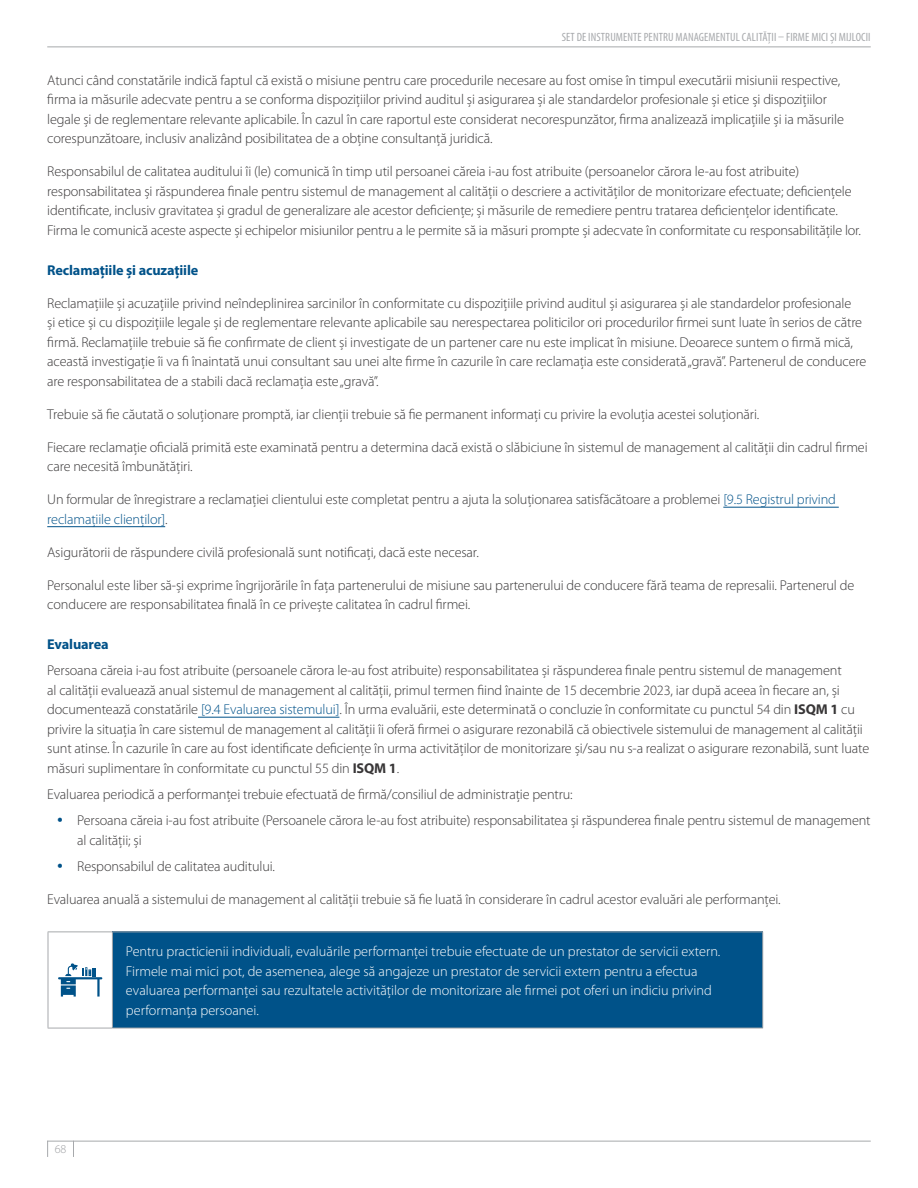
<style>
.page{position:relative;width:918px;height:1188px;background:#fff}
.page>*{position:absolute;margin:0;border:0;box-sizing:border-box;transform-origin:0 0}
.t1{font:300 14.25px/19.5px "Myriad Pro";letter-spacing:-.01em;color:#383637}
.t2{font:300 14.25px/19.5px "Myriad Pro";color:#fff}
.t3{font:700 14.25px "Myriad Pro";letter-spacing:-.01em;color:#005289}
.t4{font:condensed 12px "Myriad Pro";letter-spacing:.01em;color:#a7a9ac}
.t5{font:300 12px "Myriad Pro";color:#9d9fa2}
.s1{color:#005289}
.s2{font-weight:700}
</style>
<div class="page">
<hr style="left:47px;top:1141px;width:824px;height:1px;background:#a7a9ac">
<svg style="left:73px;top:1142px;width:1px;height:15px"></svg>
<svg style="left:47px;top:1142px;width:1px;height:15px"></svg>
<hr style="left:47px;top:46px;width:824px;height:1px;background:#a7a9ac">
<hr style="left:723px;top:507px;width:116px;height:1px;background:#005289">
<hr style="left:47px;top:526px;width:118px;height:1px;background:#005289">
<hr style="left:198px;top:717px;width:141px;height:1px;background:#005289">
<div style="left:112px;top:932px;width:651px;height:96px;background:#005289"></div>
<hr style="left:48px;top:932px;width:64px;height:1px;background:#a7a9ac">
<hr style="left:48px;top:932px;width:1px;height:96px;background:#a7a9ac">
<hr style="left:112px;top:932px;width:651px;height:1px;background:#a7a9ac">
<hr style="left:112px;top:932px;width:1px;height:96px;background:#a7a9ac">
<hr style="left:762px;top:932px;width:1px;height:96px;background:#a7a9ac">
<hr style="left:48px;top:1028px;width:64px;height:1px;background:#a7a9ac">
<hr style="left:112px;top:1028px;width:651px;height:1px;background:#a7a9ac">
<svg style="left:58px;top:963px;width:44px;height:34px"></svg>
<p class="t4" style="left:562px;top:29px;width:310px">SET DE INSTRUMENTE PENTRU MANAGEMENTUL CALITĂȚII – FIRME MICI ȘI MIJLOCII</p>
<p class="t1" style="left:47px;top:70px;width:798px">Atunci când constatările indică faptul că există o misiune pentru care procedurile necesare au fost omise în timpul executării misiunii respective, firma ia măsurile adecvate pentru a se conforma dispozițiilor privind auditul și asigurarea și ale standardelor profesionale și etice și dispozițiilor legale și de reglementare relevante aplicabile. În cazul în care raportul este considerat necorespunzător, firma analizează implicațiile și ia măsurile corespunzătoare, inclusiv analizând posibilitatea de a obține consultanță juridică.</p>
<p class="t1" style="left:47px;top:162px;width:815px">Responsabilul de calitatea auditului îi (le) comunică în timp util persoanei căreia i-au fost atribuite (persoanelor cărora le-au fost atribuite) responsabilitatea și răspunderea finale pentru sistemul de management al calității o descriere a activităților de monitorizare efectuate; deficiențele identificate, inclusiv gravitatea și gradul de generalizare ale acestor deficiențe; și măsurile de remediere pentru tratarea deficiențelor identificate.<br>Firma le comunică aceste aspecte și echipelor misiunilor pentru a le permite să ia măsuri prompte și adecvate în conformitate cu responsabilitățile lor.</p>
<p class="t3" style="left:47px;top:261px;width:153px">Reclamațiile și acuzațiile</p>
<p class="t1" style="left:47px;top:293px;width:821px">Reclamațiile și acuzațiile privind neîndeplinirea sarcinilor în conformitate cu dispozițiile privind auditul și asigurarea și ale standardelor profesionale<br>și etice și cu dispozițiile legale și de reglementare relevante aplicabile sau nerespectarea politicilor ori procedurilor firmei sunt luate în serios de către firmă. Reclamațiile trebuie să fie confirmate de client și investigate de un partener care nu este implicat în misiune. Deoarece suntem o firmă mică, această investigație îi va fi înaintată unui consultant sau unei alte firme în cazurile în care reclamația este considerată „gravă”. Partenerul de conducere are responsabilitatea de a stabili dacă reclamația este „gravă”.</p>
<p class="t1" style="left:47px;top:404px;width:714px">Trebuie să fie căutată o soluționare promptă, iar clienții trebuie să fie permanent informați cu privire la evoluția acestei soluționări.</p>
<p class="t1" style="left:47px;top:437px;width:822px">Fiecare reclamație oficială primită este examinată pentru a determina dacă există o slăbiciune în sistemul de management al calității din cadrul firmei care necesită îmbunătățiri.</p>
<p class="t1" style="left:47px;top:489px;width:790px">Un formular de înregistrare a reclamației clientului este completat pentru a ajuta la soluționarea satisfăcătoare a problemei <span class="s1">[9.5 Registrul privind reclamațiile clienților]</span>.</p>
<p class="t1" style="left:47px;top:542px;width:433px">Asigurătorii de răspundere civilă profesională sunt notificați, dacă este necesar.</p>
<p class="t1" style="left:47px;top:575px;width:809px">Personalul este liber să-și exprime îngrijorările în fața partenerului de misiune sau partenerului de conducere fără teama de represalii. Partenerul de conducere are responsabilitatea finală în ce privește calitatea în cadrul firmei.</p>
<p class="t3" style="left:47px;top:635px;width:63px">Evaluarea</p>
<p class="t1" style="left:47px;top:660px;width:823px">Persoana căreia i-au fost atribuite (persoanele cărora le-au fost atribuite) responsabilitatea și răspunderea finale pentru sistemul de management<br>al calității evaluează anual sistemul de management al calității, primul termen fiind înainte de 15 decembrie 2023, iar după aceea în fiecare an, și documentează constatările <span class="s1">[9.4 Evaluarea sistemului]</span>. În urma evaluării, este determinată o concluzie în conformitate cu punctul 54 din <span class="s2">ISQM 1</span> cu privire la situația în care sistemul de management al calității îi oferă firmei o asigurare rezonabilă că obiectivele sistemului de management al calității sunt atinse. În cazurile în care au fost identificate deficiențe în urma activităților de monitorizare și/sau nu s-a realizat o asigurare rezonabilă, sunt luate măsuri suplimentare în conformitate cu punctul 55 din <span class="s2">ISQM 1</span>.</p>
<p class="t1" style="left:77px;top:781px;width:795px;line-height:26.2px;text-indent:-30px">Evaluarea periodică a performanței trebuie efectuată de firmă/consiliul de administrație pentru:<br>Persoana căreia i-au fost atribuite (Persoanele cărora le-au fost atribuite) responsabilitatea și răspunderea finale pentru sistemul de management</p>
<p class="t1" style="left:77px;top:827px;width:199px;line-height:26.2px">al calității; și<br>Responsabilul de calitatea auditului.</p>
<p class="t1" style="left:47px;top:889px;width:735px">Evaluarea anuală a sistemului de management al calității trebuie să fie luată în considerare în cadrul acestor evaluări ale performanței.</p>
<p class="t2" style="left:126px;top:941px;width:596px">Pentru practicienii individuali, evaluările performanței trebuie efectuate de un prestator de servicii extern.<br>Firmele mai mici pot, de asemenea, alege să angajeze un prestator de servicii extern pentru a efectua evaluarea performanței sau rezultatele activităților de monitorizare ale firmei pot oferi un indiciu privind performanța persoanei.</p>
<p class="t5" style="left:55px;top:1142px;width:13px">68</p>
</div>
